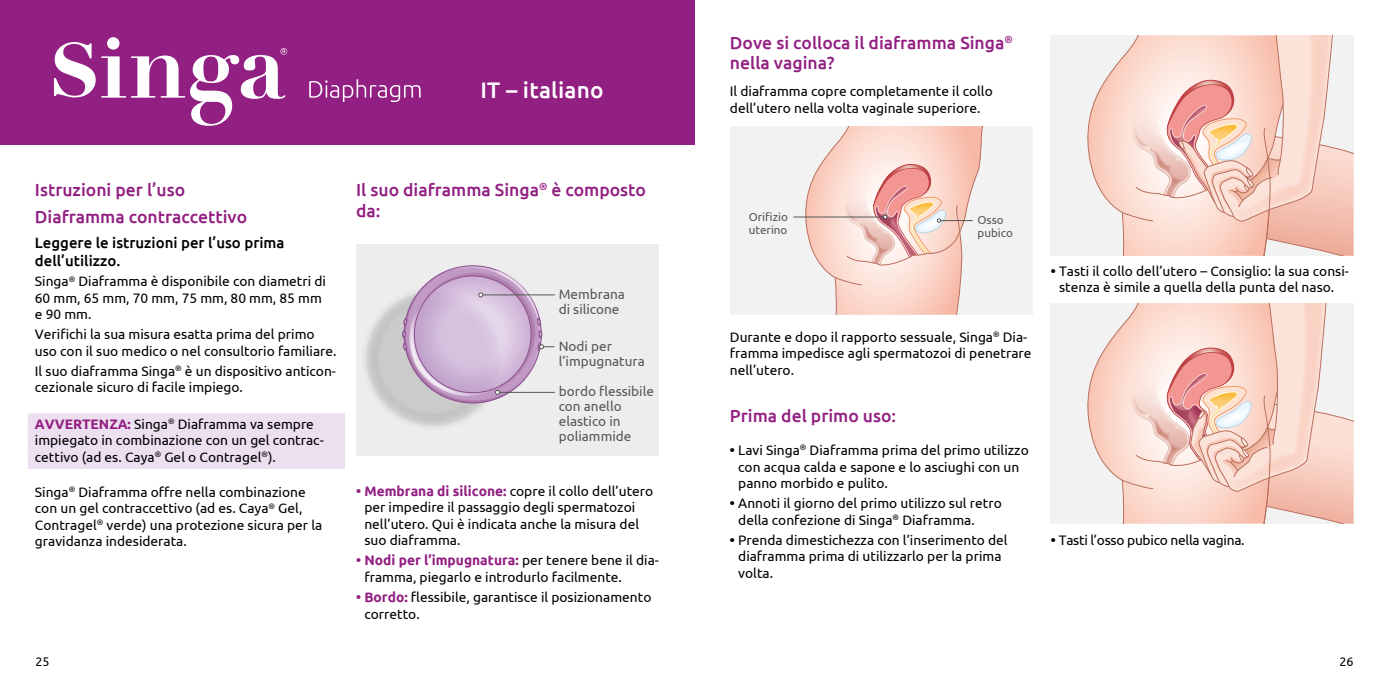
<style>
.page{position:relative;width:1389px;height:695px;background:#fff}
.page>*{position:absolute;margin:0;border:0;box-sizing:border-box;transform-origin:0 0}
.Sprache{font:500 22.5px "Ubuntu";letter-spacing:.01em;color:#fff}
.Headline{font:500 17.5px/21px "Ubuntu";color:#921f82}
.Subhead{font:500 15px/18px "Ubuntu";color:#000}
.Fließtext{font:13.75px/16.5px "Ubuntu";color:#000}
.Headline-2{font:13.75px/16.5px "Ubuntu";color:#000}
.Fließtext-2{font:13.75px "Ubuntu";letter-spacing:-.02em;color:#000}
.t1{font:13.5px/15px "Ubuntu";color:#575756}
.t2{font:12.5px "Ubuntu";color:#000}
.t3{font:11.75px/13px "Ubuntu";color:#575756}
.s1{font-weight:700;color:#921f82}
.s2{font-weight:700}
</style>
<div class="page">
<div style="left:28px;top:413px;width:317px;height:23px;background:#ecdfef"></div>
<div style="left:28px;top:430px;width:317px;height:22px;background:#ecdfef"></div>
<div style="left:28px;top:446px;width:317px;height:23px;background:#ecdfef"></div>
<div style="left:356px;top:244px;width:303px;height:211px;background:#ededed"></div>
<div style="left:366px;top:291px;width:135px;height:135px;background:#cacbca;border-radius:50%"></div>
<div style="left:362px;top:286px;width:144px;height:144px;border:19px solid #dadbda;border-radius:50%"></div>
<hr style="left:481px;top:294px;width:74px;height:1px;background:#575756">
<hr style="left:498px;top:392px;width:57px;height:1px;background:#575756">
<svg style="left:402px;top:265px;width:152px;height:138px"></svg>
<div style="left:730px;top:126px;width:303px;height:188px;background:#ededed"></div>
<hr style="left:794px;top:216px;width:90px;height:1px;background:#575756">
<svg style="left:803px;top:126px;width:180px;height:188px"></svg>
<div style="left:1051px;top:35px;width:303px;height:221px;background:#ededed"></div>
<svg style="left:1087px;top:35px;width:267px;height:221px"></svg>
<div style="left:1051px;top:303px;width:303px;height:220px;background:#ededed"></div>
<svg style="left:1087px;top:303px;width:267px;height:220px"></svg>
<div style="left:0;top:0;width:694px;height:145px;background:#921f82"></div>
<svg style="left:54px;top:37px;width:367px;height:89px"></svg>
<p class="Sprache" style="left:481px;top:75px;width:125px">IT – italiano</p>
<p class="Headline" style="left:35px;top:178px;width:152px">Istruzioni per l’uso</p>
<p class="Headline" style="left:35px;top:205px;width:214px">Diaframma contraccettivo</p>
<p class="Subhead" style="left:35px;top:233px;width:251px">Leggere le istruzioni per l’uso prima dell’utilizzo.</p>
<p class="Fließtext" style="left:35px;top:272px;width:293px">Singa<sup>®</sup> Diaframma è disponibile con diametri di<br>60 mm, 65 mm, 70 mm, 75 mm, 80 mm, 85 mm e 90 mm.</p>
<p class="Fließtext" style="left:35px;top:325px;width:303px">Verifichi la sua misura esatta prima del primo uso con il suo medico o nel consultorio familiare.</p>
<p class="Fließtext" style="left:35px;top:362px;width:303px">Il suo diaframma Singa<sup>®</sup> è un dispositivo anticon&shy;cezionale sicuro di facile impiego.</p>
<p class="Fließtext" style="left:35px;top:415px;width:281px"><span class="s1">AVVERTENZA:</span> Singa<sup>®</sup> Diaframma va sempre</p>
<p class="Fließtext" style="left:35px;top:431px;width:290px">impiegato in combinazione con un gel contrac‑</p>
<p class="Fließtext" style="left:35px;top:448px;width:242px">cettivo (ad es. Caya<sup>®</sup> Gel o Contragel<sup>®</sup>).</p>
<p class="Fließtext" style="left:35px;top:483px;width:289px">Singa<sup>®</sup> Diaframma offre nella combinazione con un gel contraccettivo (ad es. Caya<sup>®</sup> Gel, Contragel<sup>®</sup> verde) una protezione sicura per la gravidanza indesiderata.</p>
<p class="Headline" style="left:356px;top:178px;width:291px">Il suo diaframma Singa<sup>®</sup> è composto da:</p>
<p class="t1" style="left:559px;top:286px;width:68px">Membrana di silicone</p>
<p class="t1" style="left:559px;top:338px;width:88px">Nodi per l’impugnatura</p>
<p class="t1" style="left:559px;top:383px;width:97px">bordo flessibile con anello elastico in poliammide</p>
<p class="Fließtext" style="left:364px;top:482px;width:290px;text-indent:-8px"><span class="s1">• Membrana di silicone:</span> copre il collo dell’utero per impedire il passaggio degli spermatozoi nell’utero. Qui è indicata anche la misura del suo diaframma.</p>
<p class="Fließtext" style="left:364px;top:551px;width:296px;text-indent:-8px"><span class="s1">• Nodi per l’impugnatura:</span> per tenere bene il dia&shy;framma, piegarlo e introdurlo facilmente.</p>
<p class="Fließtext" style="left:364px;top:588px;width:289px;text-indent:-8px"><span class="s1">• Bordo:</span> flessibile, garantisce il posizionamento corretto.</p>
<p class="Headline" style="left:730px;top:32px;width:284px;line-height:20px">Dove si colloca il diaframma Singa<sup>® </sup>nella vagina?</p>
<p class="Fließtext" style="left:730px;top:83px;width:264px">Il diaframma copre completamente il collo dell’utero nella volta vaginale superiore.</p>
<p class="t3" style="left:749px;top:210px;width:41px">Orifizio uterino</p>
<p class="t3" style="left:978px;top:213px;width:37px">Osso pubico</p>
<p class="Fließtext" style="left:730px;top:328px;width:303px">Durante e dopo il rapporto sessuale, Singa<sup>®</sup> Dia&shy;framma impedisce agli spermatozoi di penetrare nell’utero.</p>
<p class="Headline" style="left:730px;top:404px;width:168px">Prima del primo uso:</p>
<p class="Headline-2" style="left:738px;top:441px;width:292px;text-indent:-8px"><span class="s2">•</span> Lavi Singa<sup>®</sup> Diaframma prima del primo utilizzo con acqua calda e sapone e lo asciughi con un panno morbido e pulito.</p>
<p class="Fließtext" style="left:738px;top:494px;width:265px;text-indent:-8px"><span class="s2">•</span> Annoti il giorno del primo utilizzo sul retro della confezione di Singa<sup>®</sup> Diaframma.</p>
<p class="Fließtext" style="left:738px;top:531px;width:271px;text-indent:-8px"><span class="s2">•</span> Prenda dimestichezza con l’inserimento del diaframma prima di utilizzarlo per la prima volta.</p>
<p class="Fließtext" style="left:1051px;top:262px;width:300px;text-align:center"><span class="s2">•</span> Tasti il collo dell’utero – Consiglio: la sua consi&shy;stenza è simile a quella della punta del naso.</p>
<p class="Fließtext-2" style="left:1051px;top:531px;width:195px"><span class="s2">•</span> Tasti l’osso pubico nella vagina.</p>
<p class="t2" style="left:35px;top:653px;width:16px">25</p>
<p class="t2" style="left:1339px;top:653px;width:16px">26</p>
</div>
